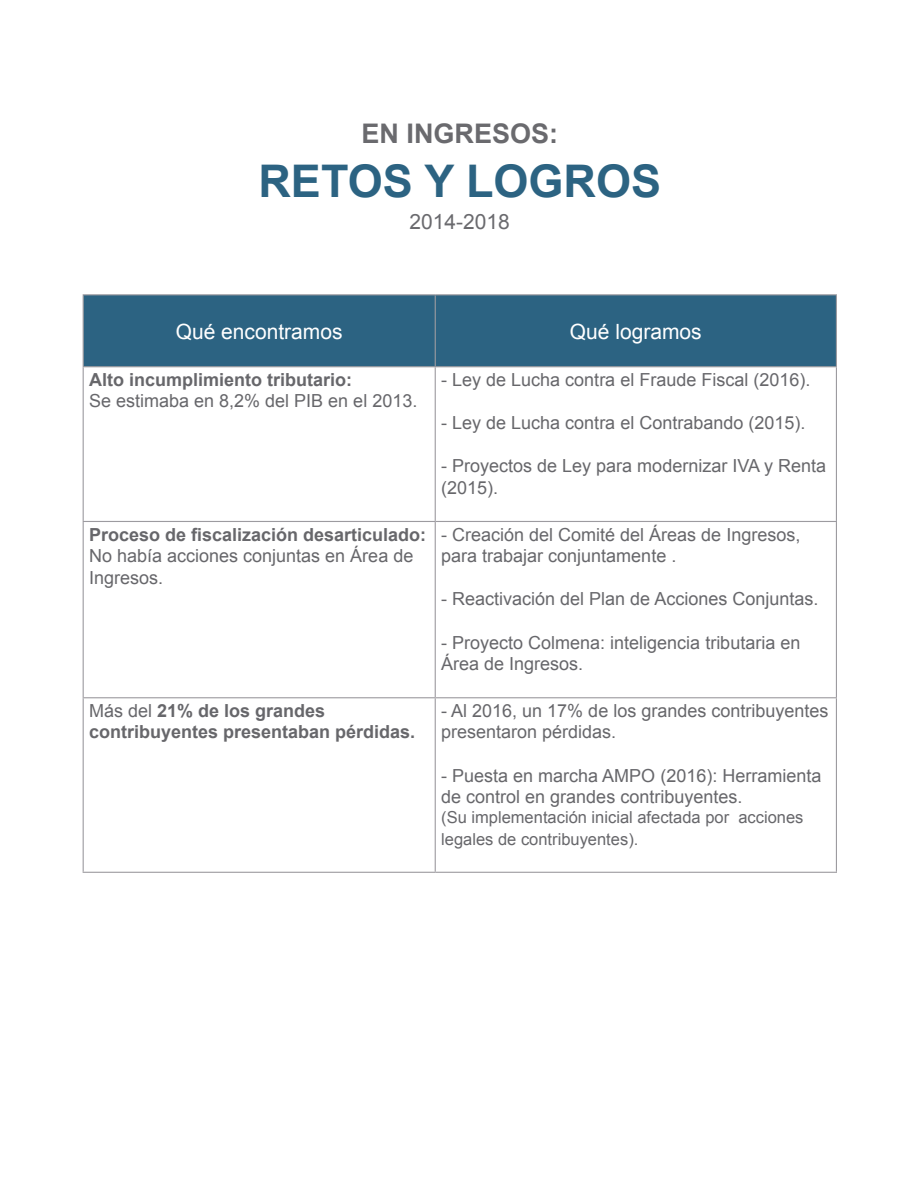
<style>
.page{position:relative;width:918px;height:1188px;background:#fff}
.page>*{position:absolute;margin:0;border:0;box-sizing:border-box;transform-origin:0 0}
.t1{font:700 45px "Arial";color:#2c6382}
.t2{font:700 27px "Arial";color:#6a6a6e}
.t3{font:21px "Arial";color:#fff}
.t4{font:21px "Arial";color:#6a6a6e}
.t5{font:18px/21.6px "Arial";color:#67676b}
.t6{font:700 18px/21.6px "Arial";color:#67676b}
.t7{font:16.5px/21.6px "Arial";color:#67676b}
.s1{font-weight:700}
.s2{font-weight:400}
</style>
<div class="page">
<div style="left:84px;top:295px;width:752px;height:71px;background:#2c6382"></div>
<hr style="left:83px;top:367px;width:1px;height:154px;background:#9d9ba0">
<hr style="left:435px;top:367px;width:1px;height:154px;background:#9d9ba0">
<hr style="left:836px;top:367px;width:1px;height:154px;background:#9d9ba0">
<hr style="left:83px;top:521px;width:352px;height:1px;background:#9d9ba0">
<hr style="left:83px;top:522px;width:1px;height:175px;background:#9d9ba0">
<hr style="left:435px;top:521px;width:402px;height:1px;background:#9d9ba0">
<hr style="left:435px;top:522px;width:1px;height:175px;background:#9d9ba0">
<hr style="left:836px;top:522px;width:1px;height:175px;background:#9d9ba0">
<hr style="left:83px;top:697px;width:352px;height:1px;background:#9d9ba0">
<hr style="left:83px;top:698px;width:1px;height:174px;background:#9d9ba0">
<hr style="left:435px;top:697px;width:402px;height:1px;background:#9d9ba0">
<hr style="left:435px;top:698px;width:1px;height:174px;background:#9d9ba0">
<hr style="left:836px;top:698px;width:1px;height:174px;background:#9d9ba0">
<hr style="left:83px;top:872px;width:352px;height:1px;background:#9d9ba0">
<hr style="left:435px;top:872px;width:402px;height:1px;background:#9d9ba0">
<hr style="left:83px;top:294px;width:352px;height:1px;background:#9d9ba0">
<hr style="left:83px;top:295px;width:1px;height:71px;background:#9d9ba0">
<hr style="left:435px;top:294px;width:402px;height:1px;background:#9d9ba0">
<hr style="left:435px;top:295px;width:1px;height:71px;background:#9d9ba0">
<hr style="left:836px;top:295px;width:1px;height:71px;background:#9d9ba0">
<hr style="left:83px;top:366px;width:352px;height:1px;background:#9d9ba0">
<hr style="left:435px;top:366px;width:402px;height:1px;background:#9d9ba0">
<p class="t2" style="left:362px;top:116px;width:198px">EN INGRESOS:</p>
<p class="t1" style="left:259px;top:152px;width:404px">RETOS Y LOGROS</p>
<p class="t4" style="left:410px;top:207px;width:102px">2014-2018</p>
<p class="t3" style="left:176px;top:318px;width:168px">Qué encontramos</p>
<p class="t3" style="left:570px;top:318px;width:133px">Qué logramos</p>
<p class="t6" style="left:89px;top:369px;width:265px">Alto incumplimiento tributario:</p>
<p class="t5" style="left:89px;top:391px;width:330px">Se estimaba en 8,2% del PIB en el 2013.</p>
<p class="t5" style="left:441px;top:369px;width:371px">- Ley de Lucha contra el Fraude Fiscal (2016).</p>
<p class="t5" style="left:441px;top:412px;width:366px">- Ley de Lucha contra el Contrabando (2015).</p>
<p class="t5" style="left:441px;top:455px;width:386px">- Proyectos de Ley para modernizar IVA y Renta (2015).</p>
<p class="t5" style="left:89px;top:524px;width:339px"><span class="s1">Proceso de fiscalización desarticulado:<br></span>No había acciones conjuntas en Área de<br>Ingresos.</p>
<p class="t5" style="left:441px;top:524px;width:361px">- Creación del Comité del Áreas de Ingresos, para trabajar conjuntamente .</p>
<p class="t5" style="left:441px;top:588px;width:379px">- Reactivación del Plan de Acciones Conjuntas.</p>
<p class="t5" style="left:441px;top:632px;width:361px">- Proyecto Colmena: inteligencia tributaria en<br>Área de Ingresos.</p>
<p class="t6" style="left:89px;top:700px;width:328px"><span class="s2">Más del</span> 21% de los grandes contribuyentes presentaban pérdidas.</p>
<p class="t5" style="left:441px;top:700px;width:389px">- Al 2016, un 17% de los grandes contribuyentes presentaron pérdidas.</p>
<p class="t5" style="left:441px;top:765px;width:382px">- Puesta en marcha AMPO (2016): Herramienta de control en grandes contribuyentes.</p>
<p class="t7" style="left:441px;top:807px;width:364px">(Su implementación inicial afectada por acciones legales de contribuyentes).</p>
</div>
